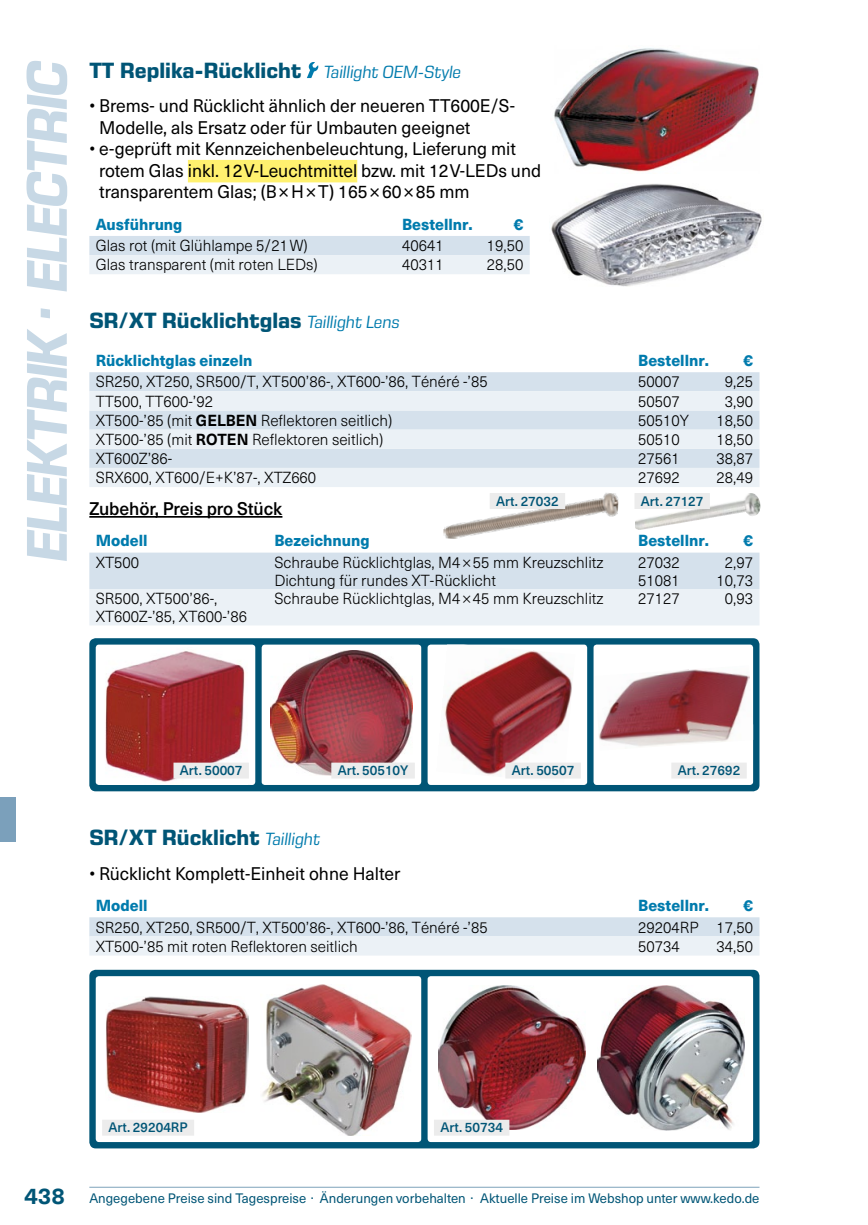
<style>
.page{position:relative;width:868px;height:1225px;background:#fff}
.page>*{position:absolute;margin:0;border:0;box-sizing:border-box;transform-origin:0 0}
.t1{font:italic 700 58.5px "Eurostile Next Pro";letter-spacing:-.02em;color:#c7d8e5}
.t2{font:700 22.5px "Eurostile Next Pro";color:#005576}
.t3{font:18px/21.6px "Neue Haas Unica Pro";color:#000}
.t4{font:500 18px "Neue Haas Unica Pro";letter-spacing:-.005em;color:#000}
.t5{font:300 15.75px/18px "Neue Haas Unica Pro";color:#000}
.t6{font:800 15.75px "Neue Haas Unica Pro";color:#007bad}
.t7{font:13.5px "Neue Haas Unica Pro";color:#005576}
.t8{font:500 13.5px "Neue Haas Unica Pro";color:#005576}
.s1{font-weight:400;font-style:italic;font-size:18px;color:#007bad}
.s2{font-weight:700}
.s3{font-weight:700;font-size:22.5px}
</style>
<div class="page">
<hr style="left:89px;top:1186px;width:670px;height:1px;background:#4a7f9f">
<div style="left:0;top:797px;width:16px;height:44px;background:#7ba0bb"></div>
<div style="left:89px;top:638px;width:670px;height:153px;background:#005576;border-radius:6px"></div>
<div style="left:427px;top:644px;width:160px;height:141px;background:#fff;border-radius:3px"></div>
<img style="left:436px;top:644px;width:139px;height:135px">
<div style="left:261px;top:644px;width:160px;height:141px;background:#fff;border-radius:3px"></div>
<img style="left:270px;top:650px;width:142px;height:125px">
<div style="left:593px;top:644px;width:160px;height:141px;background:#fff;border-radius:3px"></div>
<img style="left:599px;top:669px;width:151px;height:78px">
<div style="left:96px;top:644px;width:159px;height:141px;background:#fff;border-radius:3px"></div>
<img style="left:105px;top:651px;width:142px;height:131px">
<div style="left:331px;top:762px;width:84px;height:16px;background:#ececec"></div>
<div style="left:173px;top:762px;width:76px;height:16px;background:#ececec"></div>
<div style="left:671px;top:762px;width:75px;height:16px;background:#ececec"></div>
<div style="left:505px;top:762px;width:75px;height:16px;background:#ececec"></div>
<hr style="left:89px;top:516px;width:193px;height:2px;background:#000">
<div style="left:89px;top:372px;width:670px;height:19px;background:#d5e1ec"></div>
<svg style="left:89px;top:391px;width:670px;height:96px;background:#e2eaf2"></svg>
<svg style="left:89px;top:552px;width:670px;height:73px;background:#e0e9f1"></svg>
<img style="left:443px;top:484px;width:176px;height:55px">
<img style="left:635px;top:493px;width:114px;height:37px">
<div style="left:634px;top:493px;width:75px;height:16px;background:#ececec"></div>
<div style="left:489px;top:493px;width:76px;height:16px;background:#ececec"></div>
<img style="left:551px;top:184px;width:211px;height:102px">
<div style="left:188px;top:160px;width:169px;height:22px;background:#fff16f"></div>
<svg style="left:307px;top:62px;width:11px;height:16px"></svg>
<svg style="left:89px;top:236px;width:440px;height:38px;background:#e0e9f1"></svg>
<img style="left:554px;top:48px;width:205px;height:124px">
<div style="left:89px;top:969px;width:670px;height:179px;background:#005576;border-radius:6px"></div>
<div style="left:427px;top:976px;width:326px;height:166px;background:#fff;border-radius:3px"></div>
<div style="left:96px;top:976px;width:325px;height:166px;background:#fff;border-radius:3px"></div>
<img style="left:438px;top:985px;width:147px;height:144px">
<img style="left:597px;top:985px;width:147px;height:145px">
<div style="left:102px;top:1119px;width:92px;height:16px;background:#ececec"></div>
<div style="left:434px;top:1119px;width:75px;height:16px;background:#ececec"></div>
<svg style="left:89px;top:917px;width:670px;height:38px;background:#e0e9f1"></svg>
<img style="left:262px;top:984px;width:149px;height:151px">
<img style="left:106px;top:996px;width:143px;height:116px">
<h1 class="t1" style="left:14px;top:562px;width:495px;rotate:-90deg">Elektrik · Electric</h1>
<h2 class="t2" style="left:89px;top:57px;width:373px">TT Replika-Rücklicht <span class="s1">Taillight OEM-Style</span></h2>
<p class="t3" style="left:99px;top:95px;width:417px;text-indent:-10px">• Brems- und Rücklicht ähnlich der neueren TT600E/S-<br>Modelle, als Ersatz oder für Umbauten geeignet</p>
<p class="t3" style="left:99px;top:138px;width:443px;text-indent:-10px">• e-geprüft mit Kennzeichenbeleuchtung, Lieferung mit rotem Glas inkl. 12V-Leuchtmittel bzw. mit 12V-LEDs und transparentem Glas; (B×H×T) 165×60×85 mm</p>
<p class="t6" style="left:96px;top:214px;width:88px">Ausführung</p>
<p class="t6" style="left:402px;top:214px;width:72px">Bestellnr.</p>
<p class="t6" style="left:513px;top:214px;width:11px">€</p>
<p class="t5" style="left:96px;top:237px;width:213px">Glas rot (mit Glühlampe 5/21W)</p>
<p class="t5" style="left:402px;top:237px;width:43px">40641</p>
<p class="t5" style="left:487px;top:237px;width:38px">19,50</p>
<p class="t5" style="left:96px;top:256px;width:223px">Glas transparent (mit roten LEDs)</p>
<p class="t5" style="left:402px;top:256px;width:43px">40311</p>
<p class="t5" style="left:487px;top:256px;width:38px">28,50</p>
<h2 class="t2" style="left:89px;top:308px;width:312px">SR/XT Rücklichtglas <span class="s1">Taillight Lens</span></h2>
<p class="t6" style="left:96px;top:350px;width:158px">Rücklichtglas einzeln</p>
<p class="t6" style="left:638px;top:350px;width:72px">Bestellnr.</p>
<p class="t6" style="left:743px;top:350px;width:11px">€</p>
<p class="t5" style="left:96px;top:373px;width:393px">SR250, XT250, SR500/T, XT500’86-, XT600-’86, Ténéré -’85</p>
<p class="t5" style="left:638px;top:373px;width:43px">50007</p>
<p class="t5" style="left:724px;top:373px;width:30px">9,25</p>
<p class="t5" style="left:96px;top:392px;width:119px">TT500, TT600-’92</p>
<p class="t5" style="left:638px;top:392px;width:43px">50507</p>
<p class="t5" style="left:724px;top:392px;width:30px">3,90</p>
<p class="t5" style="left:96px;top:411px;width:298px">XT500-’85 (mit <span class="s2">GELBEN</span> Reflektoren seitlich)</p>
<p class="t5" style="left:638px;top:411px;width:52px">50510Y</p>
<p class="t5" style="left:716px;top:411px;width:38px">18,50</p>
<p class="t5" style="left:96px;top:430px;width:289px">XT500-’85 (mit <span class="s2">ROTEN</span> Reflektoren seitlich)</p>
<p class="t5" style="left:638px;top:430px;width:43px">50510</p>
<p class="t5" style="left:716px;top:430px;width:38px">18,50</p>
<p class="t5" style="left:96px;top:450px;width:78px">XT600Z’86-</p>
<p class="t5" style="left:638px;top:450px;width:43px">27561</p>
<p class="t5" style="left:716px;top:450px;width:38px">38,87</p>
<p class="t5" style="left:96px;top:469px;width:222px">SRX600, XT600/E+K’87-, XTZ660</p>
<p class="t5" style="left:638px;top:469px;width:43px">27692</p>
<p class="t5" style="left:716px;top:469px;width:38px">28,49</p>
<p class="t4" style="left:89px;top:498px;width:194px">Zubehör, Preis pro Stück</p>
<p class="t6" style="left:96px;top:531px;width:53px">Modell</p>
<p class="t6" style="left:274px;top:531px;width:97px">Bezeichnung</p>
<p class="t6" style="left:638px;top:531px;width:72px">Bestellnr.</p>
<p class="t6" style="left:743px;top:531px;width:11px">€</p>
<p class="t5" style="left:96px;top:553px;width:45px">XT500</p>
<p class="t5" style="left:274px;top:553px;width:330px">Schraube Rücklichtglas, M4×55 mm Kreuzschlitz<br>Dichtung für rundes XT-Rücklicht</p>
<p class="t5" style="left:638px;top:553px;width:43px">27032<br>51081</p>
<p class="t5" style="left:716px;top:553px;width:38px;text-align:center">2,97<br>10,73</p>
<p class="t5" style="left:96px;top:590px;width:153px">SR500, XT500’86-,<br>XT600Z-’85, XT600-’86</p>
<p class="t5" style="left:274px;top:590px;width:330px">Schraube Rücklichtglas, M4×45 mm Kreuzschlitz</p>
<p class="t5" style="left:638px;top:590px;width:43px">27127</p>
<p class="t5" style="left:724px;top:590px;width:30px">0,93</p>
<p class="t8" style="left:496px;top:492px;width:64px">Art. 27032</p>
<p class="t8" style="left:640px;top:492px;width:64px">Art. 27127</p>
<p class="t8" style="left:180px;top:762px;width:64px">Art. 50007</p>
<p class="t8" style="left:337px;top:762px;width:72px">Art. 50510Y</p>
<p class="t8" style="left:511px;top:762px;width:64px">Art. 50507</p>
<p class="t8" style="left:677px;top:762px;width:64px">Art. 27692</p>
<h2 class="t2" style="left:89px;top:825px;width:232px">SR/XT Rücklicht <span class="s1">Taillight</span></h2>
<p class="t3" style="left:89px;top:863px;width:312px">• Rücklicht Komplett-Einheit ohne Halter</p>
<p class="t6" style="left:96px;top:895px;width:53px">Modell</p>
<p class="t6" style="left:638px;top:895px;width:72px">Bestellnr.</p>
<p class="t6" style="left:743px;top:895px;width:11px">€</p>
<p class="t5" style="left:96px;top:918px;width:393px">SR250, XT250, SR500/T, XT500’86-, XT600-’86, Ténéré -’85</p>
<p class="t5" style="left:638px;top:918px;width:116px">29204RP 17,50</p>
<p class="t5" style="left:96px;top:937px;width:263px">XT500-’85 mit roten Reflektoren seitlich</p>
<p class="t5" style="left:638px;top:937px;width:43px">50734</p>
<p class="t5" style="left:716px;top:937px;width:38px">34,50</p>
<p class="t8" style="left:108px;top:1119px;width:81px">Art. 29204RP</p>
<p class="t8" style="left:440px;top:1119px;width:64px">Art. 50734</p>
<p class="t7" style="left:24px;top:1190px;width:736px"><span class="s3">438</span> Angegebene Preise sind Tagespreise · Änderungen vorbehalten · Aktuelle Preise im Webshop unter www.kedo.de</p>
</div>
